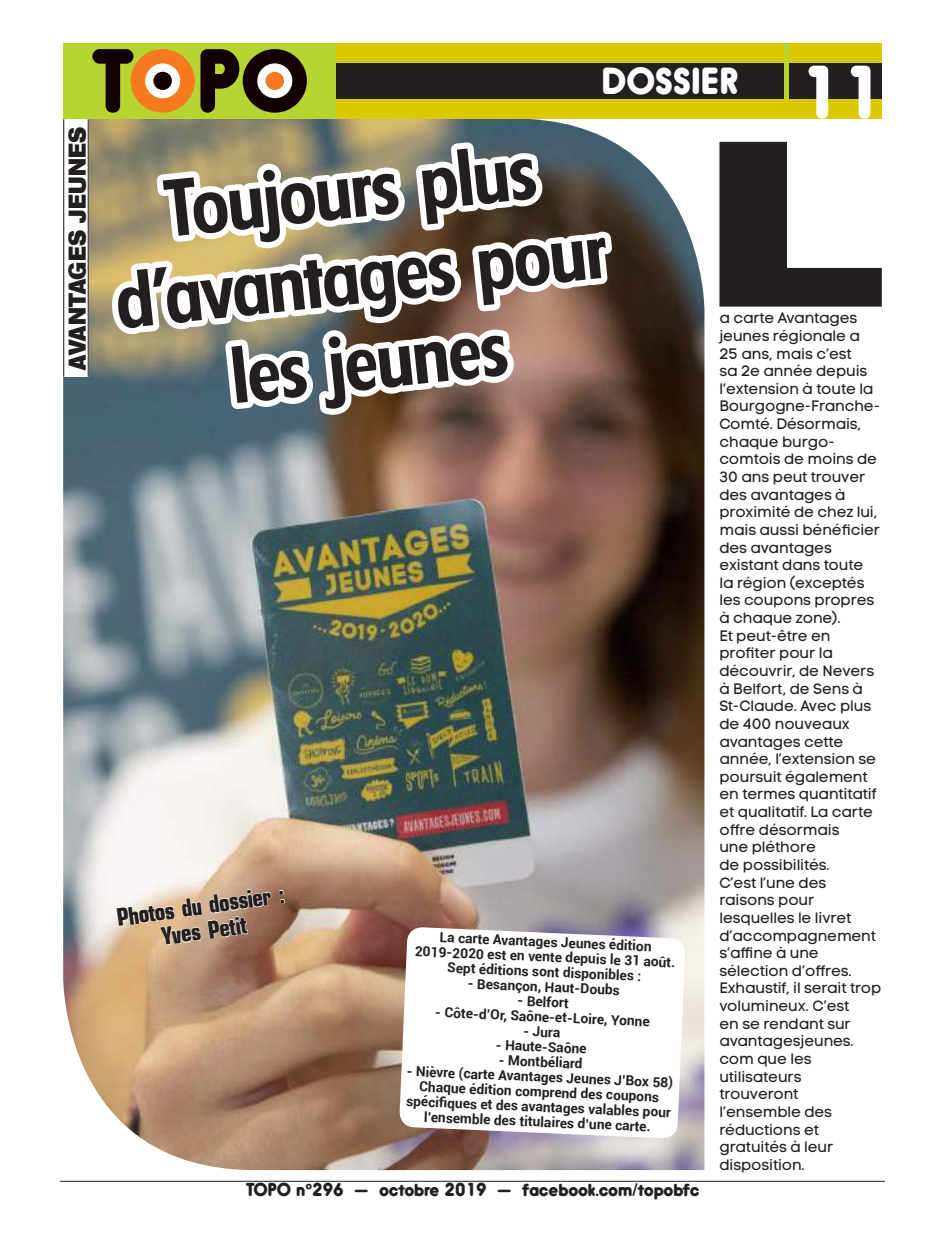
<style>
.page{position:relative;width:945px;height:1241px;background:#fff}
.page>*{position:absolute;margin:0;border:0;box-sizing:border-box;transform-origin:0 0}
.t1{font:700 78.38px/86.1px "Florida Serial";color:#241f1f;text-align:center}
.t2{font:70.38px "Hiruko Black Alternate";color:#fff}
.t3{font:35.25px "Hiruko Black Alternate";letter-spacing:.01em;color:#fff}
.t4{font:700 25px/25px "Eurasia Cd";color:#241f1f;text-align:center}
.t5{font:800 23.75px "Formula Serial";letter-spacing:.01em;color:#241f1f}
.t6{font:17.5px "Hiruko Black Alternate";letter-spacing:-.005em;color:#241f1f}
.t7{font:15px/17.6px "Code Pro LC";letter-spacing:-.01em;color:#241f1f}
.t8{font:700 13.75px/15px "Roboto";color:#241f1f;text-align:center}
</style>
<div class="page">
<img style="left:63px;top:118px;width:641px;height:1051px">
<svg style="left:102px;top:135px;width:519px;height:287px"></svg>
<svg style="left:399px;top:926px;width:287px;height:212px"></svg>
<svg style="left:719px;top:142px;width:163px;height:164px"></svg>
<svg style="left:279px;top:889px;width:6px;height:14px"></svg>
<svg style="left:116px;top:889px;width:155px;height:56px;background:#d6baa2"></svg>
<div style="left:335px;top:61px;width:547px;height:40px;background:#241f1f"></div>
<div style="left:336px;top:43px;width:546px;height:20px;background:#dbc900"></div>
<div style="left:784px;top:43px;width:5px;height:56px;background:#b6d530"></div>
<div style="left:336px;top:99px;width:546px;height:19px;background:#dbc900"></div>
<div style="left:63px;top:43px;width:273px;height:75px;background:#b6d530"></div>
<svg style="left:92px;top:49px;width:215px;height:64px"></svg>
<div style="left:153px;top:72px;width:19px;height:18px;background:#120000;border-radius:50%"></div>
<div style="left:63px;top:119px;width:26px;height:257px;background:#fff"></div>
<hr style="left:63px;top:119px;width:1px;height:257px;background:#241f1f">
<hr style="left:88px;top:119px;width:1px;height:257px;background:#241f1f">
<hr style="left:60px;top:1180px;width:825px;height:1px;background:#241f1f">
<h3 class="t5" style="left:62px;top:369px;width:245px;rotate:-90deg">AVANTAGES JEUNES</h3>
<h3 class="t3" style="left:602px;top:59px;width:138px">DOSSIER</h3>
<h2 class="t2" style="left:797px;top:49px;width:86px">11</h2>
<h1 class="t1" style="left:101px;top:165px;width:494px;rotate:-6deg">Toujours plus d’avantages pour les jeunes</h1>
<h3 class="t4" style="left:115px;top:905px;width:170px;rotate:-8deg">Photos du dossier :<br>Yves Petit</h3>
<p class="t8" style="left:416px;top:928px;width:262px;rotate:2deg">La carte Avantages Jeunes édition<br>2019-2020 est en vente depuis le 31 août.<br>Sept éditions sont disponibles :</p>
<p class="t8" style="left:468px;top:975px;width:154px;rotate:2deg">- Besançon, Haut-Doubs</p>
<p class="t8" style="left:518px;top:992px;width:53px;rotate:2deg">- Belfort</p>
<p class="t8" style="left:435px;top:1004px;width:216px;rotate:2deg">- Côte-d’Or, Saône-et-Loire, Yonne</p>
<p class="t8" style="left:524px;top:1022px;width:39px;rotate:2deg">- Jura</p>
<p class="t8" style="left:496px;top:1036px;width:92px;rotate:2deg">- Haute-Saône</p>
<p class="t8" style="left:499px;top:1052px;width:85px;rotate:2deg">- Montbéliard</p>
<p class="t8" style="left:407px;top:1063px;width:268px;rotate:2deg">- Nièvre (carte Avantages Jeunes J’Box 58)<br>Chaque édition comprend des coupons spécifi ques et des avantages valables pour l’ensemble des titulaires d’une carte.</p>
<p class="t6" style="left:246px;top:1178px;width:455px">TOPO n°296 – octobre 2019 – facebook.com/topobfc</p>
<p class="t7" style="left:719px;top:309px;width:163px">a carte Avantages jeunes régionale a<br>25 ans, mais c’est<br>sa 2e année depuis l’extension à toute la<br>Bourgogne-Franche-<br>Comté. Désormais, chaque burgo&shy;comtois de moins de<br>30 ans peut trouver des avantages à proximité de chez lui, mais aussi bénéficier des avantages existant dans toute<br>la région (exceptés les coupons propres à chaque zone).<br>Et peut-être en profiter pour la découvrir, de Nevers à Belfort, de Sens à<br>St-Claude. Avec plus de 400 nouveaux avantages cette année, l’extension se poursuit également en termes quantitatif et qualitatif. La carte offre désormais<br>une pléthore<br>de possibilités.<br>C’est l’une des raisons pour lesquelles le livret d’accompagnement s’affine à une sélection d’offres.<br>Exhaustif, il serait trop volumineux. C’est<br>en se rendant sur avantagesjeunes. com que les utilisateurs trouveront l’ensemble des réductions et gratuités à leur disposition.</p>
</div>
